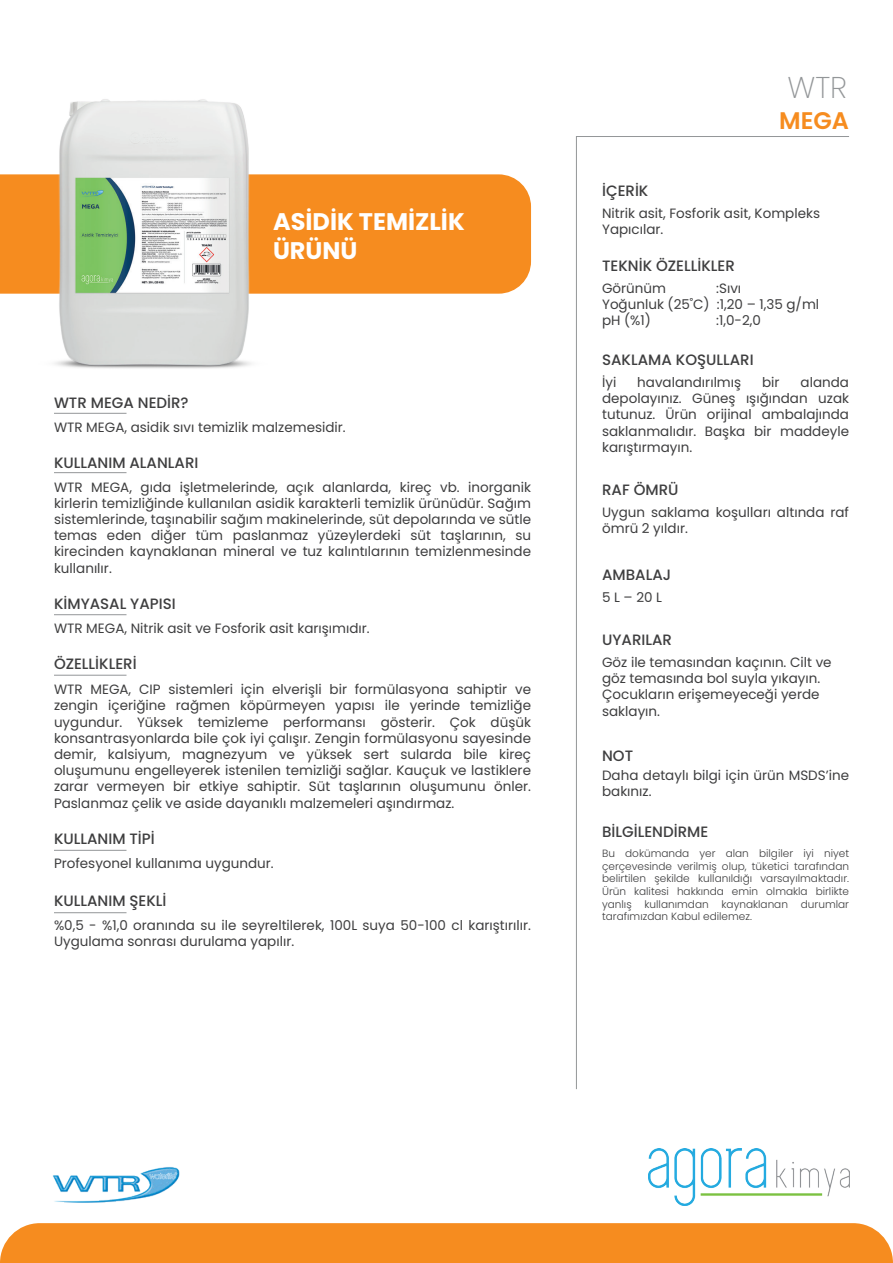
<style>
.page{position:relative;width:893px;height:1263px;background:#fff}
.page>*{position:absolute;margin:0;border:0;box-sizing:border-box;transform-origin:0 0}
.t1{font:200 30px "Poppins";color:#939698}
.t2{font:700 24px "Poppins";color:#fff}
.t3{font:600 24px "Poppins";color:#f68c1f}
.t4{font:500 15px "Poppins";color:#3e3e3f}
.t5{font:13.5px/16.2px "Poppins";color:#3e3e3f}
.t6{font:300 10.5px/12.6px "Poppins";color:#3e3e3f;text-align:justify}
</style>
<div class="page">
<div style="left:0;top:174px;width:531px;height:120px;background:#f68c1f"></div>
<img style="left:649px;top:1149px;width:200px;height:56px">
<svg style="left:576px;top:136px;width:273px;height:954px"></svg>
<hr style="left:54px;top:472px;width:72px;height:1px;background:#939698">
<hr style="left:54px;top:614px;width:72px;height:1px;background:#939698">
<hr style="left:54px;top:675px;width:72px;height:1px;background:#939698">
<hr style="left:54px;top:850px;width:72px;height:1px;background:#939698">
<hr style="left:54px;top:912px;width:72px;height:1px;background:#939698">
<div style="left:0;top:1223px;width:893px;height:40px;background:#f68c1f"></div>
<img style="left:53px;top:1167px;width:127px;height:36px">
<svg style="left:149px;top:1172px;width:28px;height:7px"></svg>
<img style="left:16px;top:99px;width:276px;height:315px">
<h2 class="t2" style="left:273px;top:208px;width:193px">ASİDİK TEMİZLİK</h2>
<p class="t4" style="left:54px;top:394px;width:136px">WTR MEGA NEDİR?</p>
<h2 class="t2" style="left:273px;top:237px;width:86px">ÜRÜNÜ</h2>
<p class="t5" style="left:54px;top:419px;width:293px">WTR MEGA, asidik sıvı temizlik malzemesidir.</p>
<p class="t4" style="left:54px;top:454px;width:146px">KULLANIM ALANLARI</p>
<p class="t5" style="left:54px;top:479px;width:479px;text-align:justify">WTR MEGA, gıda işletmelerinde, açık alanlarda, kireç vb. inorganik kirlerin temizliğinde kullanılan asidik karakterli temizlik ürünüdür. Sağım sistemlerinde, taşınabilir sağım makinelerinde, süt depolarında ve sütle temas eden diğer tüm paslanmaz yüzeylerdeki süt taşlarının, su kirecinden kaynaklanan mineral ve tuz kalıntılarının temizlenmesinde kullanılır.</p>
<p class="t4" style="left:54px;top:595px;width:123px">KİMYASAL YAPISI</p>
<p class="t5" style="left:54px;top:620px;width:317px">WTR MEGA, Nitrik asit ve Fosforik asit karışımıdır.</p>
<p class="t4" style="left:54px;top:655px;width:84px">ÖZELLİKLERİ</p>
<p class="t5" style="left:54px;top:681px;width:479px;text-align:justify">WTR MEGA, CIP sistemleri için elverişli bir formülasyona sahiptir ve zengin içeriğine rağmen köpürmeyen yapısı ile yerinde temizliğe uygundur. Yüksek temizleme performansı gösterir. Çok düşük konsantrasyonlarda bile çok iyi çalışır. Zengin formülasyonu sayesinde demir, kalsiyum, magnezyum ve yüksek sert sularda bile kireç oluşumunu engelleyerek istenilen temizliği sağlar. Kauçuk ve lastiklere zarar vermeyen bir etkiye sahiptir. Süt taşlarının oluşumunu önler.<br>Paslanmaz çelik ve aside dayanıklı malzemeleri aşındırmaz.</p>
<p class="t4" style="left:54px;top:830px;width:102px">KULLANIM TİPİ</p>
<p class="t5" style="left:54px;top:855px;width:221px">Profesyonel kullanıma uygundur.</p>
<p class="t4" style="left:54px;top:892px;width:114px">KULLANIM ŞEKLİ</p>
<p class="t5" style="left:54px;top:917px;width:479px">%0,5 - %1,0 oranında su ile seyreltilerek, 100L suya 50-100 cl karıştırılır.<br>Uygulama sonrası durulama yapılır.</p>
<h1 class="t1" style="left:787px;top:70px;width:61px">WTR</h1>
<h2 class="t3" style="left:779px;top:107px;width:71px">MEGA</h2>
<p class="t4" style="left:602px;top:182px;width:48px">İÇERİK</p>
<p class="t5" style="left:602px;top:205px;width:219px">Nitrik asit, Fosforik asit, Kompleks</p>
<p class="t5" style="left:602px;top:221px;width:63px">Yapıcılar.</p>
<p class="t4" style="left:602px;top:257px;width:134px">TEKNİK ÖZELLİKLER</p>
<p class="t5" style="left:602px;top:280px;width:66px">Görünüm</p>
<p class="t5" style="left:602px;top:280px;width:219px;text-indent:114px">:Sıvı<br>Yoğunluk (25˚C) :1,20 – 1,35 g/ml pH (%1)</p>
<p class="t5" style="left:716px;top:312px;width:46px">:1,0-2,0</p>
<p class="t4" style="left:602px;top:351px;width:153px">SAKLAMA KOŞULLARI</p>
<p class="t5" style="left:602px;top:374px;width:16px">İyi</p>
<p class="t5" style="left:637px;top:374px;width:105px">havalandırılmış</p>
<p class="t5" style="left:762px;top:374px;width:19px">bir</p>
<p class="t5" style="left:602px;top:374px;width:248px;text-align:justify;text-indent:198px">alanda depolayınız. Güneş ışığından uzak tutunuz. Ürün orijinal ambalajında saklanmalıdır. Başka bir maddeyle karıştırmayın.</p>
<p class="t4" style="left:602px;top:481px;width:78px">RAF ÖMRÜ</p>
<p class="t5" style="left:602px;top:504px;width:248px">Uygun saklama koşulları altında raf ömrü 2 yıldır.</p>
<p class="t4" style="left:602px;top:566px;width:71px">AMBALAJ</p>
<p class="t5" style="left:602px;top:589px;width:61px">5 L – 20 L</p>
<p class="t4" style="left:602px;top:631px;width:71px">UYARILAR</p>
<p class="t5" style="left:602px;top:654px;width:231px">Göz ile temasından kaçının. Cilt ve göz temasında bol suyla yıkayın.<br>Çocukların erişemeyeceği yerde saklayın.</p>
<p class="t4" style="left:602px;top:747px;width:33px">NOT</p>
<p class="t5" style="left:602px;top:767px;width:248px">Daha detaylı bilgi için ürün MSDS’ine bakınız.</p>
<p class="t4" style="left:602px;top:823px;width:108px">BİLGİLENDİRME</p>
<p class="t6" style="left:602px;top:847px;width:248px">Bu dokümanda yer alan bilgiler iyi niyet çerçevesinde verilmiş olup, tüketici tarafından belirtilen şekilde kullanıldığı varsayılmaktadır.<br>Ürün kalitesi hakkında emin olmakla birlikte yanlış kullanımdan kaynaklanan durumlar tarafımızdan Kabul edilemez.</p>
</div>
